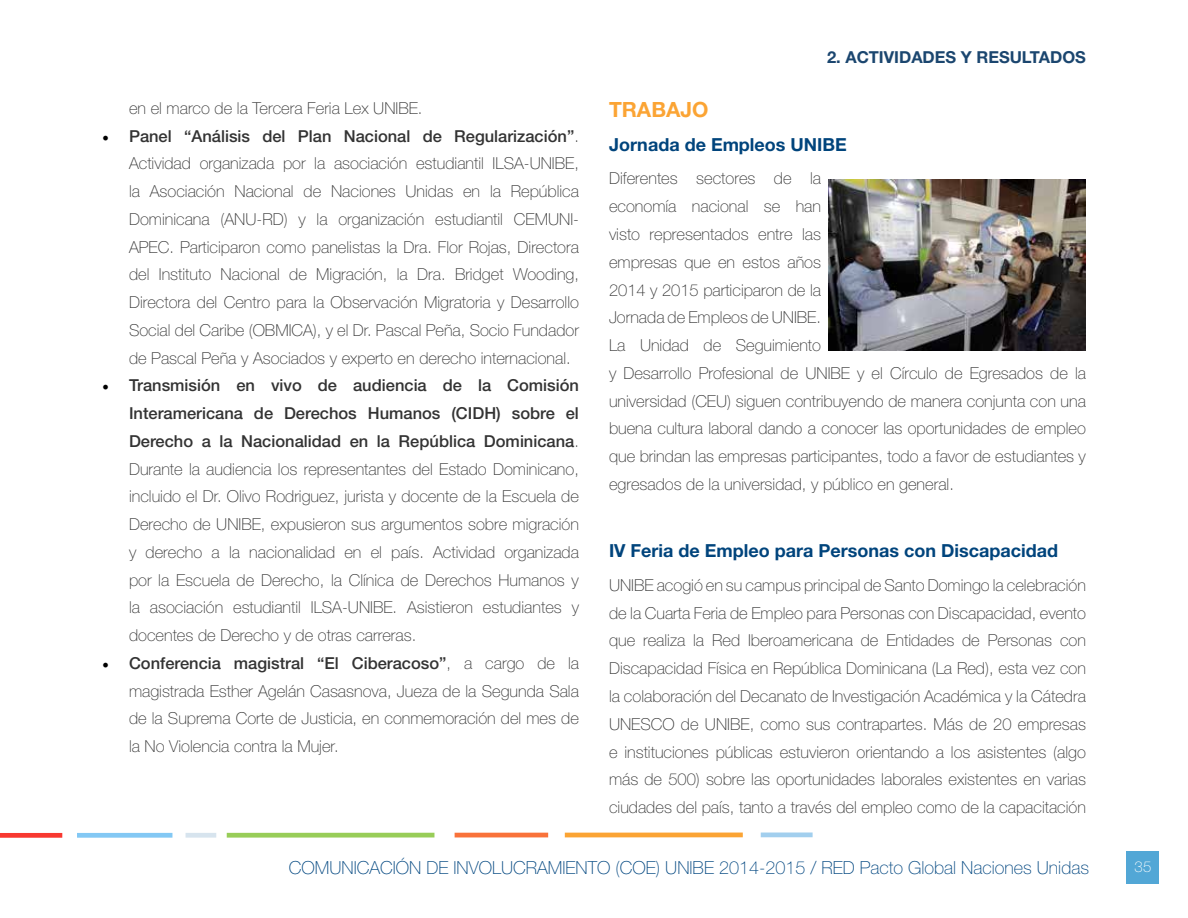
<style>
.page{position:relative;width:1188px;height:918px;background:#fff}
.page>*{position:absolute;margin:0;border:0;box-sizing:border-box;transform-origin:0 0}
.t1{font:700 21px "Helvetica Neue LT Std";color:#fba434}
.t2{font:100 18px "Helvetica Neue LT Std";color:#004680}
.t3{font:700 18px "Helvetica Neue LT Std";color:#00447c}
.t4{font:100 16.5px/27.8px "Helvetica Neue LT Std";color:#333;text-align:justify}
.t5{font:700 16.5px "Helvetica Neue LT Std";color:#1b466f}
.t6{font:100 15px "Helvetica Neue LT Std";color:#fff}
.s1{font-family:"Minion Pro";font-weight:400;font-size:18px;color:#000}
.s2{font-weight:500}
</style>
<div class="page">
<hr style="left:565px;top:833px;width:178px;height:4px;background:#fba434">
<hr style="left:761px;top:833px;width:52px;height:4px;background:#a2cfee">
<div style="left:77px;top:833px;width:95px;height:5px;background:#83c8f4"></div>
<hr style="left:455px;top:833px;width:93px;height:4px;background:#f9723a">
<div style="left:0;top:833px;width:62px;height:5px;background:#f83830"></div>
<div style="left:227px;top:833px;width:207px;height:5px;background:#98cd58"></div>
<div style="left:186px;top:833px;width:30px;height:5px;background:#d7e4ee"></div>
<div style="left:1126px;top:851px;width:34px;height:33px;background:#52a7d6"></div>
<img style="left:829px;top:179px;width:257px;height:172px">
<p class="t4" style="left:129px;top:94px;width:295px">en el marco de la Tercera Feria Lex UN IBE .</p>
<p class="t4" style="left:129px;top:122px;width:452px;text-indent:-27px"><span class="s1">•</span> <span class="s2">Panel “Análisis del Plan Nacional de Regularización”</span>.<br>Actividad organizada por la asociación estudiantil ILSA-UN IBE , la Asociación Nacional de Naciones Unidas en la República Dominicana (ANU</p>
<p class="t4" style="left:257px;top:205px;width:324px">-RD) y la organización estudiantil CEMUN I-</p>
<p class="t4" style="left:129px;top:233px;width:12px">APEC</p>
<p class="t4" style="left:129px;top:233px;width:452px;text-indent:40px">. Participaron como panelistas la Dra. Flor Rojas, Directora del Instituto Nacional de Migración, la Dra. Bridget Wooding, Directora del Centro para la Observación Migratoria y Desarrollo Social del Caribe (OBMICA), y el Dr. Pascal Peña, Socio Fundador de Pascal Peña y Asociados y experto en derecho internacional.</p>
<p class="t4" style="left:129px;top:372px;width:452px;text-indent:-27px"><span class="s1">•</span> <span class="s2">Transmisión en vivo de audiencia de la Comisión Interamericana de Derechos Humanos (CIDH) sobre el Derecho a la Nacionalidad en la República Dominicana</span>.<br>Durante la audiencia los representantes del Estado Dominicano, incluido el Dr. Olivo Rodriguez, jurista y docente de la Escuela de Derecho de UN IBE, expusieron sus argumentos sobre migración y derecho a la nacionalidad en el país. Actividad organizada por la Escuela de Derecho, la Clínica de Derechos Humanos y la asociación estudiantil ILSA-UN IBE . Asistieron estudiantes y docentes de Derecho y de otras carreras.</p>
<p class="t4" style="left:129px;top:649px;width:452px;text-indent:-27px"><span class="s1">•</span> <span class="s2">Conferencia magistral “El Ciberacoso”</span>, a cargo de la magistrada Esther Agelán Casasnova, Jueza de la Segunda Sala de la Suprema Corte de Justicia, en conmemoración del mes de la No Violencia contra la Mujer.</p>
<p class="t5" style="left:827px;top:47px;width:260px">2. ACTIVIDADES Y RESULTADOS</p>
<p class="t1" style="left:609px;top:97px;width:101px">TRABAJO</p>
<p class="t3" style="left:609px;top:133px;width:239px">Jornada de Empleos UNIBE</p>
<p class="t4" style="left:609px;top:165px;width:479px;text-align:left">Diferentes sectores de la<br>economía nacional se han<br>visto representados entre las<br>empresas que en estos años<br>2014 y 2015 participaron de la<br>Jornada de Empleos de UNIBE.<br>La Unidad de Seguimiento<br>y Desarrollo Profesional de UN IBE y el Círculo de Egresados de la universidad (CEU</p>
<p class="t4" style="left:609px;top:387px;width:479px;text-indent:118px">) siguen contribuyendo de manera conjunta con una buena cultura laboral dando a conocer las oportunidades de empleo que brindan las empresas participantes, todo a favor de estudiantes y egresados de la universidad, y público en general.</p>
<p class="t3" style="left:609px;top:540px;width:451px">IV Feria de Empleo para Personas con Discapacidad</p>
<p class="t4" style="left:609px;top:571px;width:479px">UN IBE acogió en su campus principal de Santo Domingo la celebración de la Cuarta Feria de Empleo para Personas con Discapacidad, evento que realiza la Red Iberoamericana de Entidades de Personas con Discapacidad Física en República Dominicana (La Red), esta vez con la colaboración del Decanato de Investigación Académica y la Cátedra UNESCO</p>
<p class="t4" style="left:609px;top:710px;width:479px;text-indent:72px">de UN IBE , como sus contrapartes. Más de 20 empresas e instituciones públicas estuvieron orientando a los asistentes (algo más de 500) sobre las oportunidades laborales existentes en varias ciudades del país, tanto a través del empleo como de la capacitación</p>
<p class="t2" style="left:289px;top:857px;width:802px">COMUNICACIÓN DE INVOLUCRAMIENTO (COE) UNIBE 2014-2015 / RED Pacto Global Naciones Unidas</p>
<p class="t6" style="left:1135px;top:858px;width:18px">35</p>
</div>
